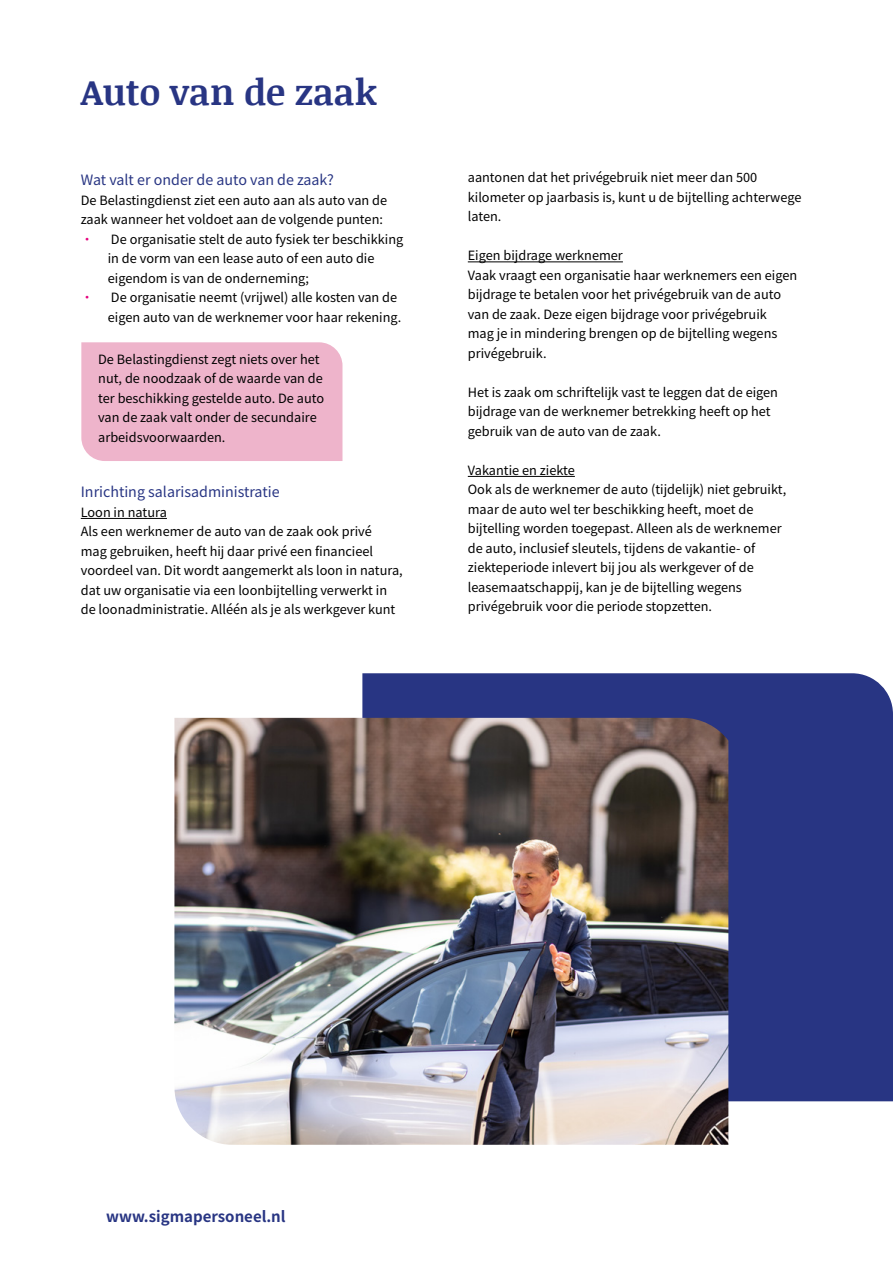
<style>
.page{position:relative;width:893px;height:1263px;background:#fff}
.page>*{position:absolute;margin:0;border:0;box-sizing:border-box;transform-origin:0 0}
.t1{font:700 36px "Noticia Text";color:#283583}
.t2{font:700 15px "Noto Sans TC";color:#283583}
.t3{font:14.25px "Noto Sans TC";color:#283583}
.t4{font:12.75px/19.5px "Noto Sans TC";color:#000}
.s1{color:#e6007d}
</style>
<div class="page">
<hr style="left:81px;top:518px;width:86px;height:1px;background:#000">
<hr style="left:468px;top:262px;width:155px;height:1px;background:#000">
<hr style="left:468px;top:476px;width:107px;height:1px;background:#000">
<div style="left:81px;top:342px;width:261px;height:119px;background:#eeb4cb"></div>
<div style="left:362px;top:673px;width:531px;height:428px;background:#283583"></div>
<img style="left:174px;top:718px;width:554px;height:427px">
<h1 class="t1" style="left:81px;top:66px;width:298px">Auto van de zaak</h1>
<p class="t3" style="left:81px;top:172px;width:255px">Wat valt er onder de auto van de zaak?</p>
<p class="t4" style="left:81px;top:190px;width:308px">De Belastingdienst ziet een auto aan als auto van de zaak wanneer het voldoet aan de volgende punten:</p>
<p class="t4" style="left:108px;top:229px;width:297px;text-indent:-27px"><span class="s1">•</span> De organisatie stelt de auto fysiek ter beschikking in de vorm van een lease auto of een auto die eigendom is van de onderneming;</p>
<p class="t4" style="left:108px;top:288px;width:295px;text-indent:-27px"><span class="s1">•</span> De organisatie neemt (vrijwel) alle kosten van de eigen auto van de werknemer voor haar rekening.</p>
<p class="t4" style="left:98px;top:349px;width:227px">De Belastingdienst zegt niets over het nut, de noodzaak of de waarde van de ter beschikking gestelde auto. De auto van de zaak valt onder de secundaire arbeidsvoorwaarden.</p>
<p class="t3" style="left:81px;top:484px;width:200px">Inrichting salarisadministratie</p>
<p class="t4" style="left:81px;top:502px;width:323px">Loon in natura<br>Als een werknemer de auto van de zaak ook privé<br>mag gebruiken, heeft hij daar privé een financieel voordeel van. Dit wordt aangemerkt als loon in natura, dat uw organisatie via een loonbijtelling verwerkt in de loonadministratie. Alléén als je als werkgever kunt</p>
<p class="t4" style="left:468px;top:168px;width:335px">aantonen dat het privégebruik niet meer dan 500 kilometer op jaarbasis is, kunt u de bijtelling achterwege laten.</p>
<p class="t4" style="left:468px;top:246px;width:331px">Eigen bijdrage werknemer<br>Vaak vraagt een organisatie haar werknemers een eigen bijdrage te betalen voor het privégebruik van de auto van de zaak. Deze eigen bijdrage voor privégebruik<br>mag je in mindering brengen op de bijtelling wegens privégebruik.</p>
<p class="t4" style="left:468px;top:382px;width:312px">Het is zaak om schriftelijk vast te leggen dat de eigen bijdrage van de werknemer betrekking heeft op het gebruik van de auto van de zaak.</p>
<p class="t4" style="left:468px;top:460px;width:320px">Vakantie en ziekte<br>Ook als de werknemer de auto (tijdelijk) niet gebruikt, maar de auto wel ter beschikking heeft, moet de bijtelling worden toegepast. Alleen als de werknemer de auto, inclusief sleutels, tijdens de vakantie- of ziekteperiode inlevert bij jou als werkgever of de leasemaatschappij, kan je de bijtelling wegens privégebruik voor die periode stopzetten.</p>
<p class="t2" style="left:106px;top:1208px;width:181px">www.sigmapersoneel.nl</p>
</div>
